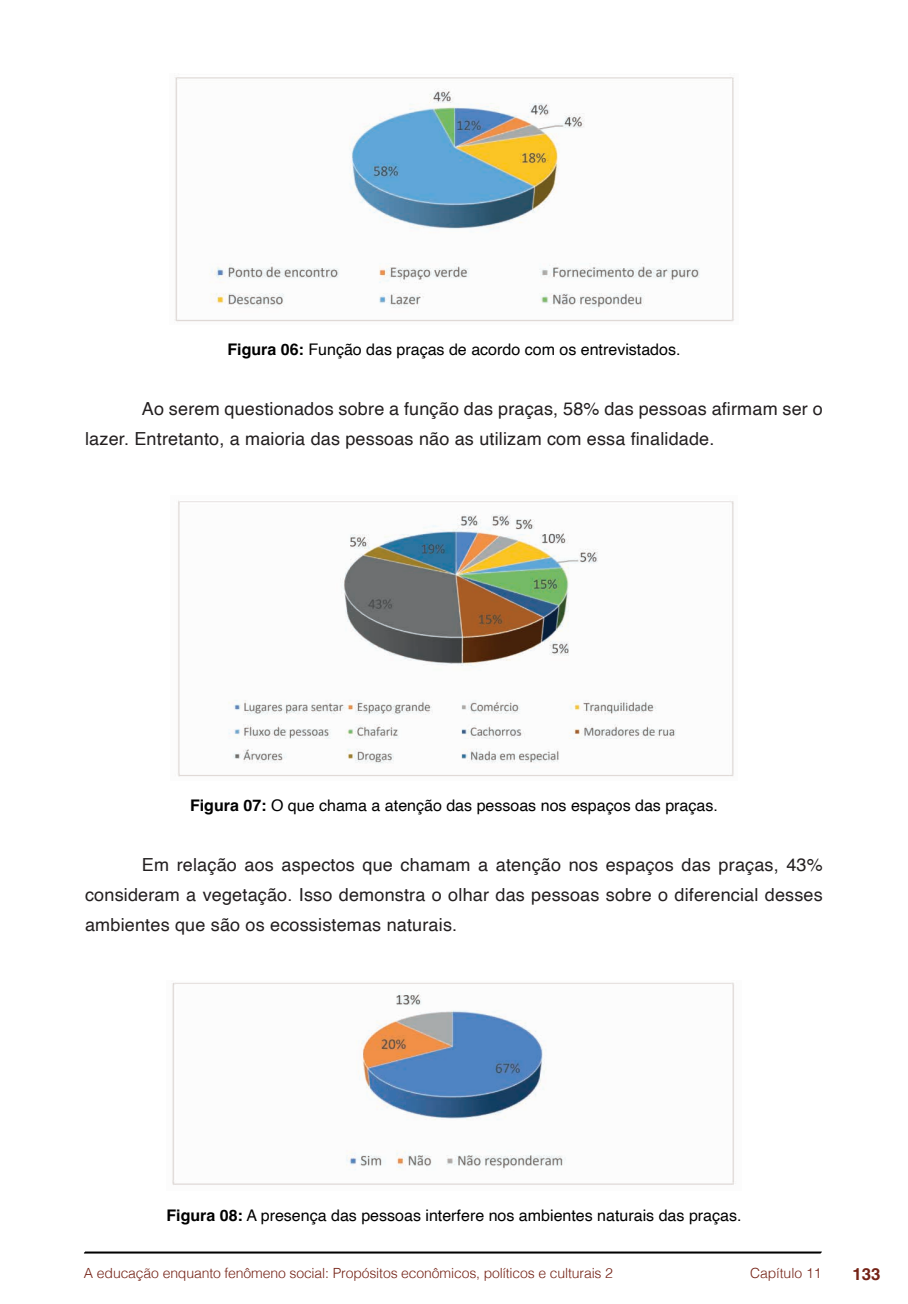
<style>
.page{position:relative;width:908px;height:1304px;background:#fff}
.page>*{position:absolute;margin:0;border:0;box-sizing:border-box;transform-origin:0 0}
.t1{font:18px/30px "Helvetica";letter-spacing:.01em;color:#231f20}
.t2{font:700 16.8px "Helvetica";color:#752317}
.t3{font:16px "Helvetica";color:#000}
.t4{font:300 14px "Helvetica";letter-spacing:-.01em;color:#752317}
.s1{font-weight:700}
</style>
<div class="page">
<svg style="left:84px;top:1251px;width:737px;height:3px;background:#515151"></svg>
<img style="left:175px;top:77px;width:559px;height:245px">
<img style="left:178px;top:500px;width:556px;height:277px">
<img style="left:172px;top:982px;width:562px;height:203px">
<p class="t3" style="left:227px;top:337px;width:454px"><span class="s1">Figura 06:</span> Função das praças de acordo com os entrevistados.</p>
<p class="t1" style="left:85px;top:395px;width:738px;text-indent:57px">Ao serem questionados sobre a função das praças, 58% das pessoas afirmam ser o lazer. Entretanto, a maioria das pessoas não as utilizam com essa finalidade.</p>
<p class="t3" style="left:190px;top:793px;width:529px"><span class="s1">Figura 07:</span> O que chama a atenção das pessoas nos espaços das praças.</p>
<p class="t1" style="left:85px;top:850px;width:738px;text-align:justify;text-indent:57px">Em relação aos aspectos que chamam a atenção nos espaços das praças, 43% consideram a vegetação. Isso demonstra o olhar das pessoas sobre o diferencial desses ambientes que são os ecossistemas naturais.</p>
<p class="t3" style="left:166px;top:1203px;width:576px"><span class="s1">Figura 08:</span> A presença das pessoas interfere nos ambientes naturais das praças.</p>
<p class="t4" style="left:84px;top:1261px;width:530px">A educação enquanto fenômeno social: Propósitos econômicos, políticos e culturais 2</p>
<p class="t4" style="left:749px;top:1261px;width:73px">Capítulo 11</p>
<p class="t2" style="left:851px;top:1264px;width:30px">133</p>
</div>
